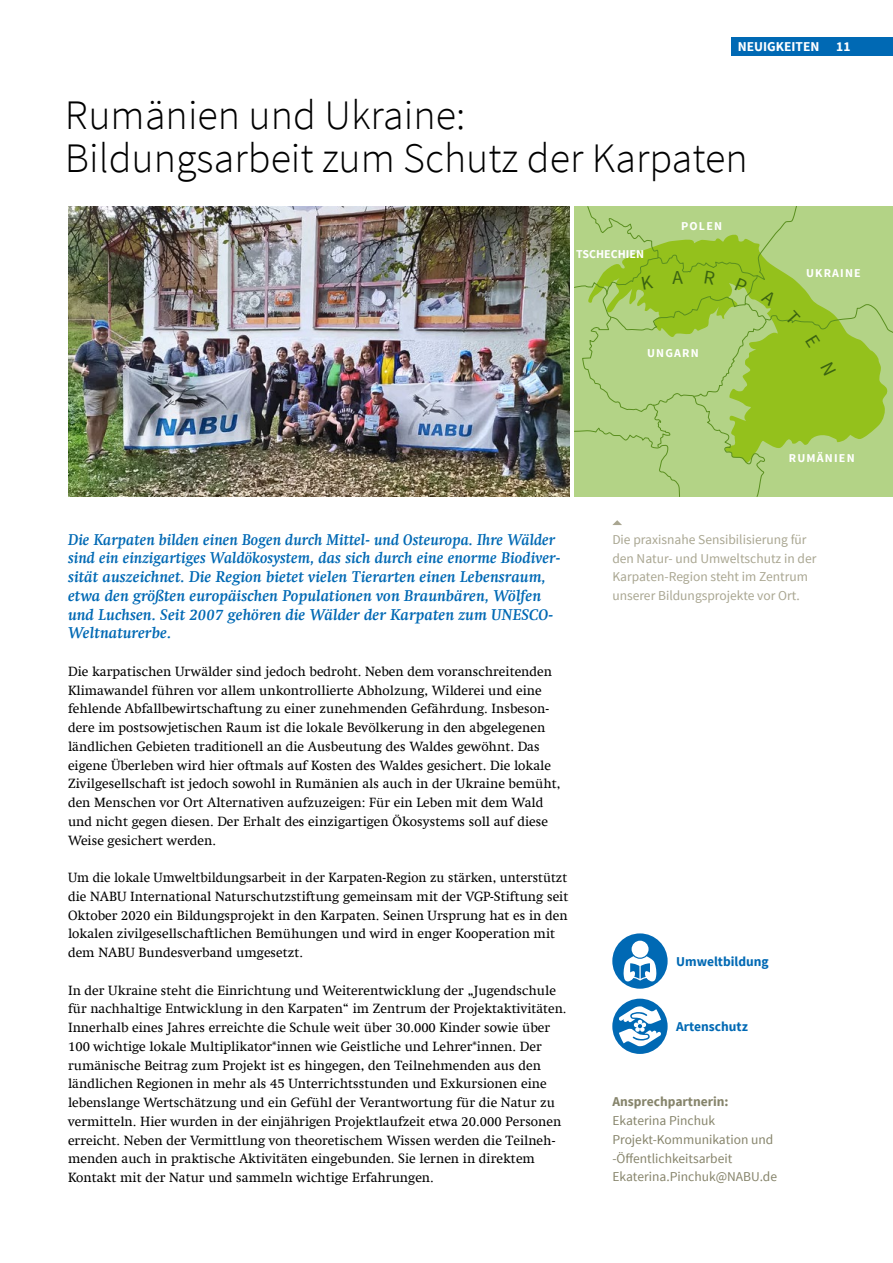
<style>
.page{position:relative;width:893px;height:1263px;background:#fff}
.page>*{position:absolute;margin:0;border:0;box-sizing:border-box;transform-origin:0 0}
.t1{font:300 42px/43.2px "Source Sans Pro";color:#000}
.t2{font:italic 700 15.75px/18.8px "Swift Com";color:#0069b4;scale:.96 1}
.t3{font:13.5px/18.8px "Swift Com";color:#000}
.t4{font:13.5px/18.8px "Source Sans Pro";color:#a9a691}
.t5{font:13.5px/18.8px "Source Sans Pro";color:#86846b}
.t6{font:700 13.5px "Source Sans Pro";color:#0069b4}
.t7{font:700 13.5px "Source Sans Pro";color:#86846b}
.t8{font:700 13.5px "Source Sans Pro";color:#fff}
.t9{font:700 12px "Source Sans Pro";letter-spacing:.1em;color:#fff}
.t10{font:700 12px "Source Sans Pro";color:#fff}
</style>
<div class="page">
<img style="left:68px;top:206px;width:502px;height:291px">
<div style="left:731px;top:38px;width:162px;height:18px;background:#0069b4"></div>
<svg style="left:612px;top:520px;width:10px;height:5px"></svg>
<div style="left:612px;top:933px;width:56px;height:56px;background:#0069b4;border-radius:50%"></div>
<svg style="left:623px;top:956px;width:34px;height:25px"></svg>
<div style="left:632px;top:941px;width:17px;height:17px;background:#fff;border-radius:50%"></div>
<div style="left:612px;top:999px;width:56px;height:55px;background:#0069b4;border-radius:50%"></div>
<svg style="left:618px;top:1006px;width:43px;height:40px"></svg>
<svg style="left:574px;top:206px;width:319px;height:291px;background:#a7cc64"></svg>
<p class="t8" style="left:738px;top:38px;width:83px">NEUIGKEITEN</p>
<p class="t8" style="left:836px;top:38px;width:16px">11</p>
<h1 class="t1" style="left:65px;top:94px;width:684px">Rumänien und Ukraine:<br>Bildungsarbeit zum Schutz der Karpaten</h1>
<p class="t10" style="left:576px;top:246px;width:69px">TSCHECHIEN</p>
<p class="t9" style="left:681px;top:218px;width:43px">POLEN</p>
<p class="t2" style="left:68px;top:530px;width:514px">Die Karpaten bilden einen Bogen durch Mittel- und Osteuropa. Ihre Wälder sind ein einzigartiges Waldökosystem, das sich durch eine enorme Biodiver&shy;sität auszeichnet. Die Region bietet vielen Tierarten einen Lebensraum, etwa den größten europäischen Populationen von Braunbären, Wölfen und Luchsen. Seit 2007 gehören die Wälder der Karpaten zum UNESCO-Weltnaturerbe.</p>
<p class="t3" style="left:68px;top:662px;width:494px">Die karpatischen Urwälder sind jedoch bedroht. Neben dem voranschreitenden Klimawandel führen vor allem unkontrollierte Abholzung, Wilderei und eine fehlende Abfallbewirtschaftung zu einer zunehmenden Gefährdung. Insbeson&shy;dere im postsowjetischen Raum ist die lokale Bevölkerung in den abgelegenen ländlichen Gebieten traditionell an die Ausbeutung des Waldes gewöhnt. Das eigene Überleben wird hier oftmals auf Kosten des Waldes gesichert. Die lokale Zivilgesellschaft ist jedoch sowohl in Rumänien als auch in der Ukraine bemüht, den Menschen vor Ort Alternativen aufzuzeigen: Für ein Leben mit dem Wald und nicht gegen diesen. Der Erhalt des einzigartigen Ökosystems soll auf diese Weise gesichert werden.</p>
<p class="t3" style="left:68px;top:868px;width:502px">Um die lokale Umweltbildungsarbeit in der Karpaten-Region zu stärken, unterstützt die NABU International Naturschutzstiftung gemeinsam mit der VGP-Stiftung seit Oktober 2020 ein Bildungsprojekt in den Karpaten. Seinen Ursprung hat es in den lokalen zivilgesellschaftlichen Bemühungen und wird in enger Kooperation mit dem NABU Bundesverband umgesetzt.</p>
<p class="t3" style="left:68px;top:981px;width:500px">In der Ukraine steht die Einrichtung und Weiterentwicklung der „Jugendschule für nachhaltige Entwicklung in den Karpaten“ im Zentrum der Projektaktivitäten.<br>Innerhalb eines Jahres erreichte die Schule weit über 30.000 Kinder sowie über 100 wichtige lokale Multiplikator*innen wie Geistliche und Lehrer*innen. Der rumänische Beitrag zum Projekt ist es hingegen, den Teilnehmenden aus den ländlichen Regionen in mehr als 45 Unterrichtsstunden und Exkursionen eine lebenslange Wertschätzung und ein Gefühl der Verantwortung für die Natur zu vermitteln. Hier wurden in der einjährigen Projektlaufzeit etwa 20.000 Personen erreicht. Neben der Vermittlung von theoretischem Wissen werden die Teilneh&shy;menden auch in praktische Aktivitäten eingebunden. Sie lernen in direktem Kontakt mit der Natur und sammeln wichtige Erfahrungen.</p>
<p class="t9" style="left:647px;top:346px;width:53px">UNGARN</p>
<p class="t9" style="left:806px;top:265px;width:56px">UKRAINE</p>
<p class="t9" style="left:789px;top:450px;width:67px">RUMÄNIEN</p>
<p class="t4" style="left:612px;top:530px;width:206px">Die praxisnahe Sensibilisierung für den Natur- und Umweltschutz in der Karpaten-Region steht im Zentrum unserer Bildungsprojekte vor Ort.</p>
<p class="t6" style="left:676px;top:953px;width:94px">Umweltbildung</p>
<p class="t6" style="left:676px;top:1018px;width:73px">Artenschutz</p>
<p class="t7" style="left:612px;top:1093px;width:118px">Ansprechpartnerin:</p>
<p class="t5" style="left:612px;top:1111px;width:166px">Ekaterina Pinchuk<br>Projekt-Kommunikation und -Öffentlichkeitsarbeit<br>Ekaterina.Pinchuk@NABU.de</p>
</div>
